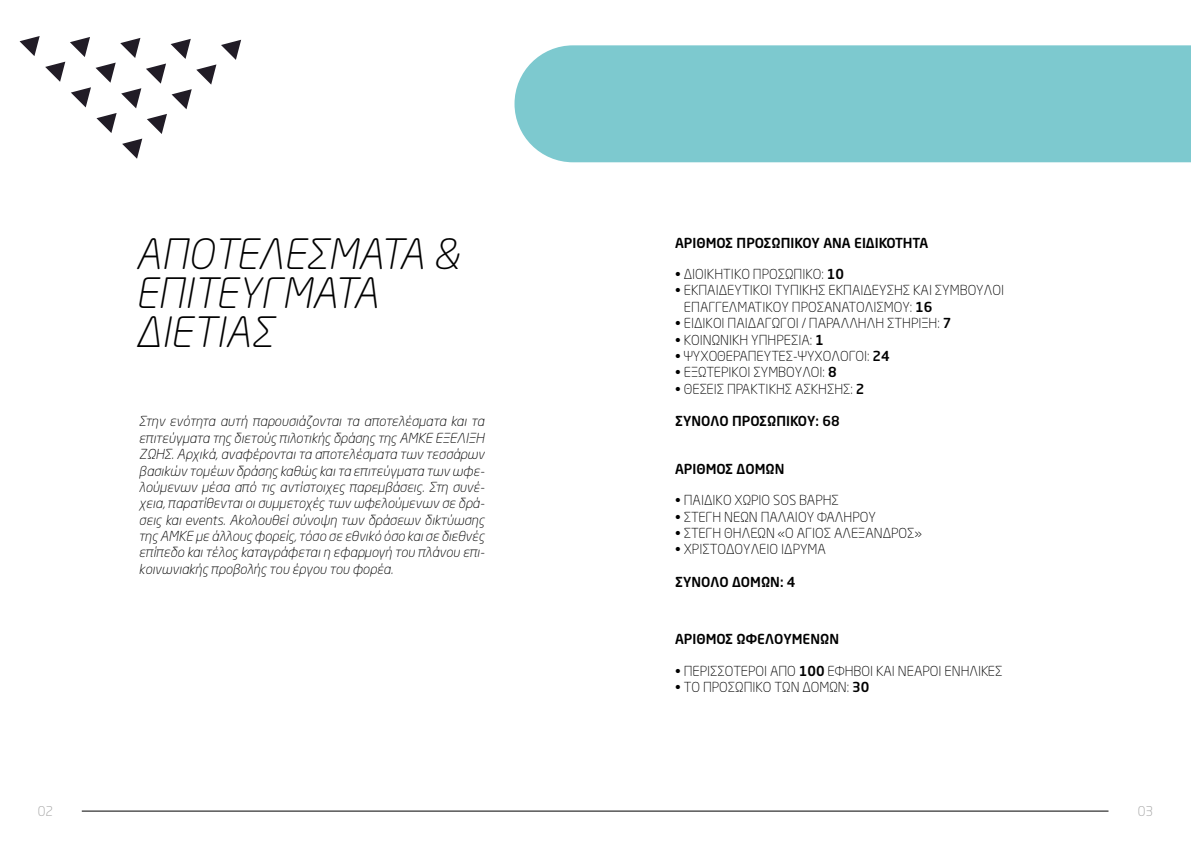
<style>
.page{position:relative;width:1191px;height:842px;background:#fff}
.page>*{position:absolute;margin:0;border:0;box-sizing:border-box;transform-origin:0 0}
.t1{font:italic 300 41.3px/39px "Neo Sans Pro Grk";color:#000}
.t2{font:italic 300 13.6px/16.4px "Neo Sans Pro Grk";color:#000;text-align:justify}
.t3{font:300 13.6px/16.4px "Neo Sans Pro Grk";color:#000}
.t4{font:500 13.6px "Neo Sans Pro Grk";color:#000}
.t5{font:300 13.3px "Neo Sans Pro Grk";color:#a3a3a3}
.s1{font-weight:500}
</style>
<div class="page">
<svg style="left:20px;top:36px;width:221px;height:123px"></svg>
<hr style="left:82px;top:810px;width:1026px;height:1px;background:#000">
<div style="left:514px;top:45px;width:677px;height:117px;background:#7dc9cf"></div>
<h1 class="t1" style="left:135px;top:234px;width:326px">ΑΠΟΤΕΛΕΣΜΑΤΑ &amp;<br>ΕΠΙΤΕΥΓΜΑΤΑ<br>ΔΙΕΤΙΑΣ</h1>
<p class="t2" style="left:139px;top:413px;width:347px">Στην ενότητα αυτή παρουσιάζονται τα αποτελέσματα και τα επιτεύγματα της διετούς πιλοτικής δράσης της ΑΜΚΕ ΕΞΕΛΙΞΗ ΖΩΗΣ. Αρχικά, αναφέρονται τα αποτελέσματα των τεσσάρων βασικών τομέων δράσης καθώς και τα επιτεύγματα των ωφε&shy;λούμενων μέσα από τις αντίστοιχες παρεμβάσεις. Στη συνέ&shy;χεια, παρατίθενται οι συμμετοχές των ωφελούμενων σε δρά&shy;σεις και events. Ακολουθεί σύνοψη των δράσεων δικτύωσης της ΑΜΚΕ με άλλους φορείς, τόσο σε εθνικό όσο και σε διεθνές επίπεδο και τέλος καταγράφεται η εφαρμογή του πλάνου επι&shy;κοινωνιακής προβολής του έργου του φορέα.</p>
<p class="t5" style="left:38px;top:803px;width:17px">02</p>
<p class="t4" style="left:675px;top:234px;width:255px">ΑΡΙΘΜΟΣ ΠΡΟΣΩΠΙΚΟΥ ΑΝΑ ΕΙΔΙΚΟΤΗΤΑ</p>
<p class="t3" style="left:675px;top:266px;width:170px">• ΔΙΟΙΚΗΤΙΚΟ ΠΡΟΣΩΠΙΚΟ: <span class="s1">10</span></p>
<p class="t3" style="left:684px;top:282px;width:322px;text-indent:-9px">• ΕΚΠΑΙΔΕΥΤΙΚΟΙ ΤΥΠΙΚΗΣ ΕΚΠΑΙΔΕΥΣΗΣ ΚΑΙ ΣΥΜΒΟΥΛΟΙ<br>ΕΠΑΓΓΕΛΜΑΤΙΚΟΥ ΠΡΟΣΑΝΑΤΟΛΙΣΜΟΥ: <span class="s1">16</span></p>
<p class="t3" style="left:675px;top:315px;width:278px">• ΕΙΔΙΚΟΙ ΠΑΙΔΑΓΩΓΟΙ / ΠΑΡΑΛΛΗΛΗ ΣΤΗΡΙΞΗ: <span class="s1">7</span></p>
<p class="t3" style="left:675px;top:331px;width:150px">• ΚΟΙΝΩΝΙΚΗ ΥΠΗΡΕΣΙΑ: <span class="s1">1</span></p>
<p class="t3" style="left:675px;top:348px;width:216px">• ΨΥΧΟΘΕΡΑΠΕΥΤΕΣ-ΨΥΧΟΛΟΓΟΙ: <span class="s1">24</span></p>
<p class="t3" style="left:675px;top:364px;width:163px">• ΕΞΩΤΕΡΙΚΟΙ ΣΥΜΒΟΥΛΟΙ: <span class="s1">8</span></p>
<p class="t3" style="left:675px;top:380px;width:191px">• ΘΕΣΕΙΣ ΠΡΑΚΤΙΚΗΣ ΑΣΚΗΣΗΣ: <span class="s1">2</span></p>
<p class="t4" style="left:675px;top:413px;width:166px">ΣΥΝΟΛΟ ΠΡΟΣΩΠΙΚΟΥ: 68</p>
<p class="t4" style="left:675px;top:460px;width:111px">ΑΡΙΘΜΟΣ ΔΟΜΩΝ</p>
<p class="t3" style="left:675px;top:492px;width:165px">• ΠΑΙΔΙΚΟ ΧΩΡΙΟ SOS ΒΑΡΗΣ</p>
<p class="t3" style="left:675px;top:508px;width:202px">• ΣΤΕΓΗ ΝΕΩΝ ΠΑΛΑΙΟΥ ΦΑΛΗΡΟΥ</p>
<p class="t3" style="left:675px;top:525px;width:248px">• ΣΤΕΓΗ ΘΗΛΕΩΝ «Ο ΑΓΙΟΣ ΑΛΕΞΑΝΔΡΟΣ»</p>
<p class="t3" style="left:675px;top:541px;width:152px">• ΧΡΙΣΤΟΔΟΥΛΕΙΟ ΙΔΡΥΜΑ</p>
<p class="t4" style="left:675px;top:573px;width:122px">ΣΥΝΟΛΟ ΔΟΜΩΝ: 4</p>
<p class="t4" style="left:675px;top:631px;width:165px">ΑΡΙΘΜΟΣ ΩΦΕΛΟΥΜΕΝΩΝ</p>
<p class="t3" style="left:675px;top:662px;width:329px">• ΠΕΡΙΣΣΟΤΕΡΟΙ ΑΠΟ <span class="s1">100</span> ΕΦΗΒΟΙ ΚΑΙ ΝΕΑΡΟΙ ΕΝΗΛΙΚΕΣ</p>
<p class="t3" style="left:675px;top:679px;width:196px">• ΤΟ ΠΡΟΣΩΠΙΚΟ ΤΩΝ ΔΟΜΩΝ: <span class="s1">30</span></p>
<p class="t5" style="left:1137px;top:803px;width:17px">03</p>
</div>
